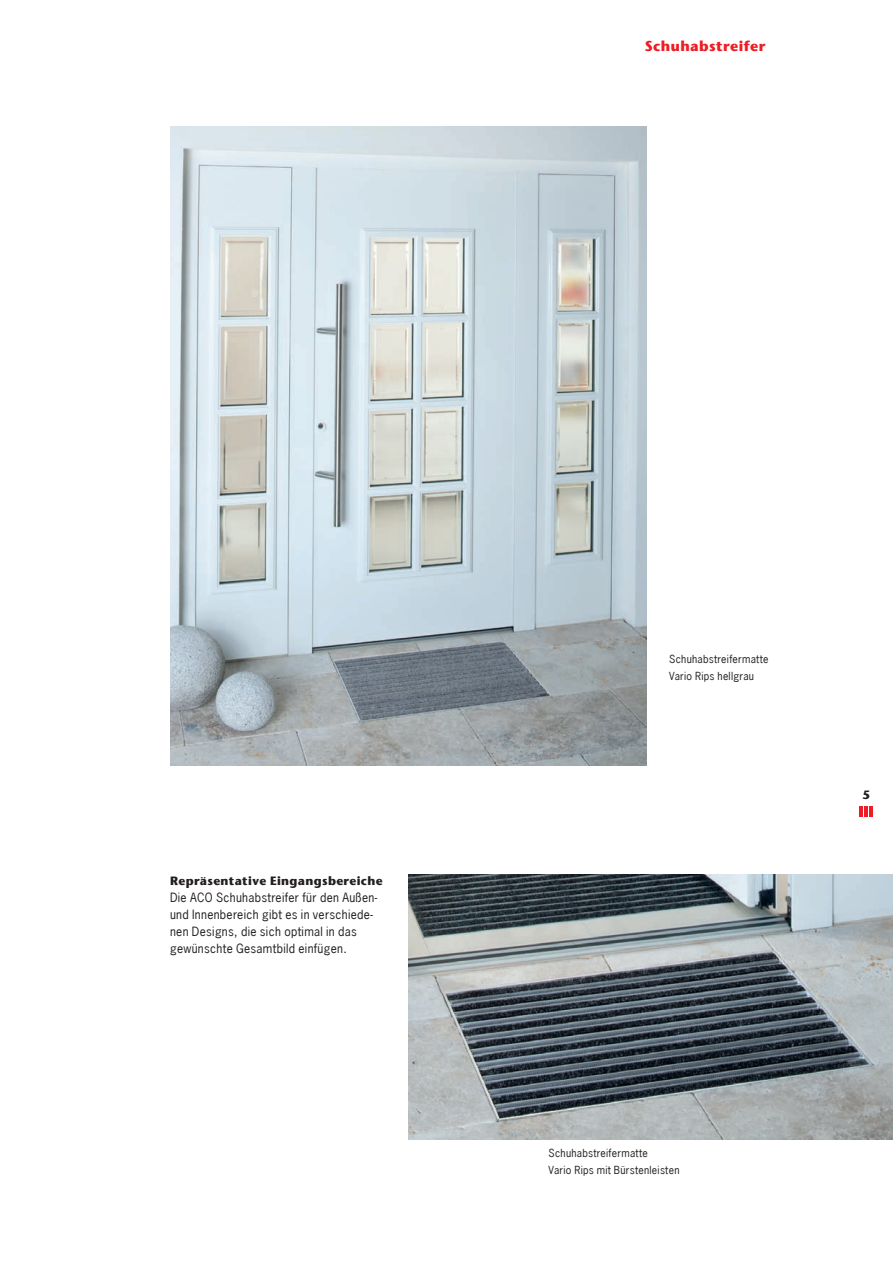
<style>
.page{position:relative;width:893px;height:1263px;background:#fff}
.page>*{position:absolute;margin:0;border:0;box-sizing:border-box;transform-origin:0 0}
.t1{font:700 14.25px "Stone Sans";letter-spacing:.03em;color:#ee1d23}
.t2{font:12px/17px "News Gothic";letter-spacing:.025em;color:#231f20}
.t3{font:700 12px "Stone Sans";letter-spacing:.03em;color:#231f20}
.t4{font:10.5px/17px "News Gothic";letter-spacing:.025em;color:#231f20}
</style>
<div class="page">
<hr style="left:859px;top:806px;width:4px;height:10px;background:#ee1d23">
<hr style="left:864px;top:806px;width:4px;height:10px;background:#ee1d23">
<hr style="left:869px;top:806px;width:4px;height:10px;background:#ee1d23">
<img style="left:170px;top:126px;width:476px;height:639px">
<img style="left:408px;top:875px;width:485px;height:265px">
<p class="t1" style="left:645px;top:38px;width:122px">Schuhabstreifer</p>
<p class="t3" style="left:170px;top:873px;width:214px">Repräsentative Eingangsbereiche</p>
<p class="t2" style="left:170px;top:888px;width:209px">Die ACO Schuhabstreifer für den Außen&shy;und Innenbereich gibt es in verschiede&shy;nen Designs, die sich optimal in das gewünschte Gesamtbild einfügen.</p>
<p class="t4" style="left:669px;top:651px;width:101px">Schuhabstreifermatte<br>Vario Rips hellgrau</p>
<p class="t3" style="left:862px;top:788px;width:9px">5</p>
<p class="t4" style="left:549px;top:1144px;width:132px">Schuhabstreifermatte<br>Vario Rips mit Bürstenleisten</p>
</div>
